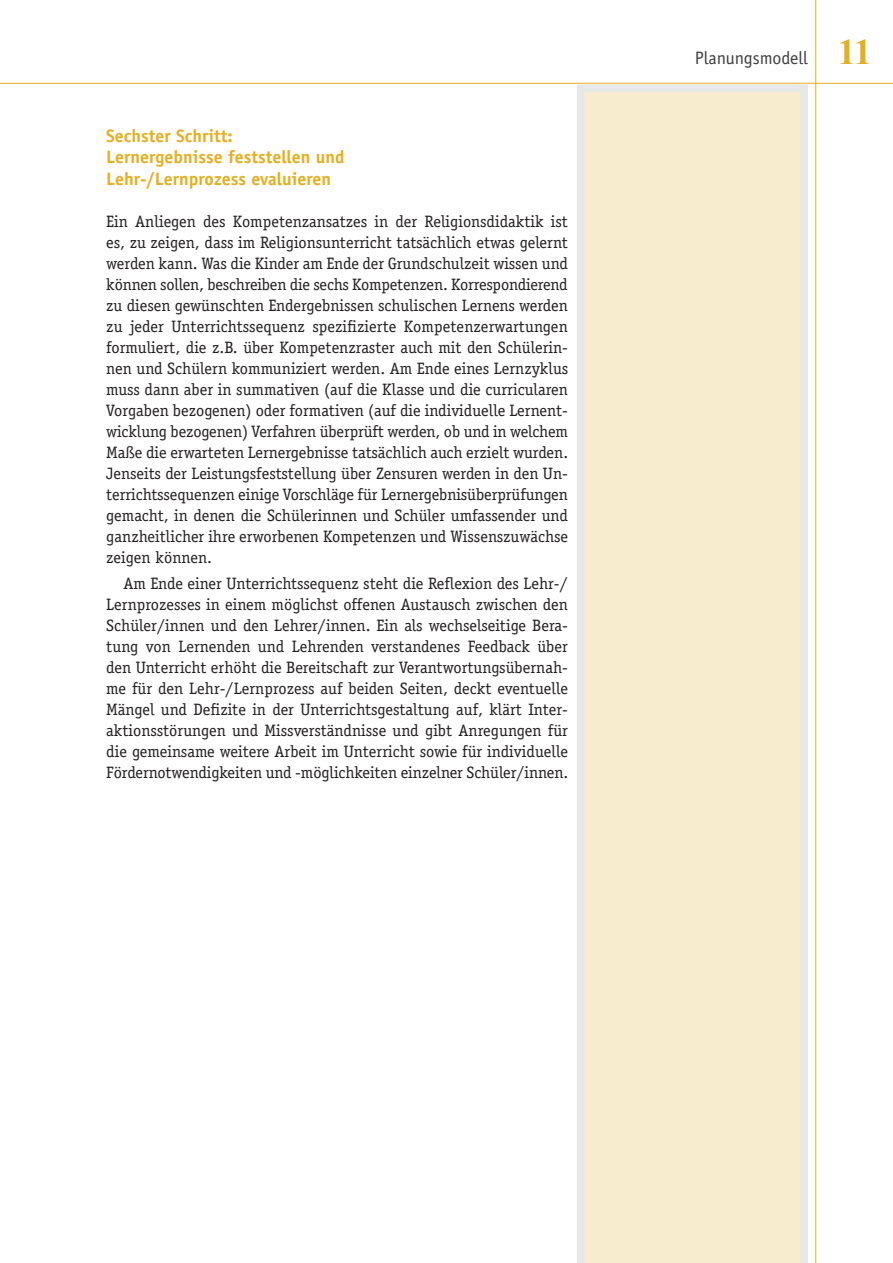
<style>
.page{position:relative;width:893px;height:1263px;background:#fff}
.page>*{position:absolute;margin:0;border:0;box-sizing:border-box;transform-origin:0 0}
.t1{font:700 18px/21.6px "Officina Sans";color:#e4af21}
.t2{font:18px "Officina Sans";color:#3e3e3f}
.t3{font:16.5px/21px "Officina Serif";letter-spacing:-.005em;color:#231f20;text-align:justify}
.s1{font-family:"Times New Roman";font-weight:700;font-size:36px;color:#e4af21}
</style>
<div class="page">
<svg style="left:577px;top:84px;width:231px;height:1179px;background:#f6ebcf"></svg>
<hr style="left:0;top:83px;width:893px;height:1px;background:#e4af21">
<hr style="left:815px;top:0;width:1px;height:1263px;background:#e4af21">
<p class="t1" style="left:106px;top:125px;width:240px">Sechster Schritt:<br>Lernergebnisse feststellen und<br>Lehr-/Lernprozess evaluieren</p>
<p class="t3" style="left:106px;top:211px;width:463px">Ein Anliegen des Kompetenzansatzes in der Religionsdidaktik ist es, zu zeigen, dass im Religionsunterricht tatsächlich etwas gelernt werden kann. Was die Kinder am Ende der Grundschulzeit wissen und können sollen, beschreiben die sechs Kompetenzen. Korrespondierend zu diesen gewünschten Endergebnissen schulischen Lernens werden zu jeder Unterrichtssequenz spezifizierte Kompetenzerwartungen formuliert, die z.B. über Kompetenzraster auch mit den Schülerin&shy;nen und Schülern kommuniziert werden. Am Ende eines Lernzyklus muss dann aber in summativen (auf die Klasse und die curricularen Vorgaben bezogenen) oder formativen (auf die individuelle Lernent&shy;wicklung bezogenen) Verfahren überprüft werden, ob und in welchem Maße die erwarteten Lernergebnisse tatsächlich auch erzielt wurden.<br>Jenseits der Leistungsfeststellung über Zensuren werden in den Un&shy;terrichtssequenzen einige Vorschläge für Lernergebnisüberprüfungen gemacht, in denen die Schülerinnen und Schüler umfassender und ganzheitlicher ihre erworbenen Kompetenzen und Wissenszuwächse zeigen können.</p>
<p class="t3" style="left:106px;top:572px;width:463px;text-indent:17px">Am Ende einer Unterrichtssequenz steht die Reflexion des Lehr-/ Lernprozesses in einem möglichst offenen Austausch zwischen den Schüler/innen und den Lehrer/innen. Ein als wechselseitige Bera&shy;tung von Lernenden und Lehrenden verstandenes Feedback über den Unterricht erhöht die Bereitschaft zur Verantwortungsübernah&shy;me für den Lehr-/Lernprozess auf beiden Seiten, deckt eventuelle Mängel und Defizite in der Unterrichtsgestaltung auf, klärt Inter&shy;aktionsstörungen und Missverständnisse und gibt Anregungen für die gemeinsame weitere Arbeit im Unterricht sowie für individuelle Fördernotwendigkeiten und -möglichkeiten einzelner Schüler/innen.</p>
<p class="t2" style="left:695px;top:48px;width:178px">Planungsmodell <span class="s1">11</span></p>
</div>
